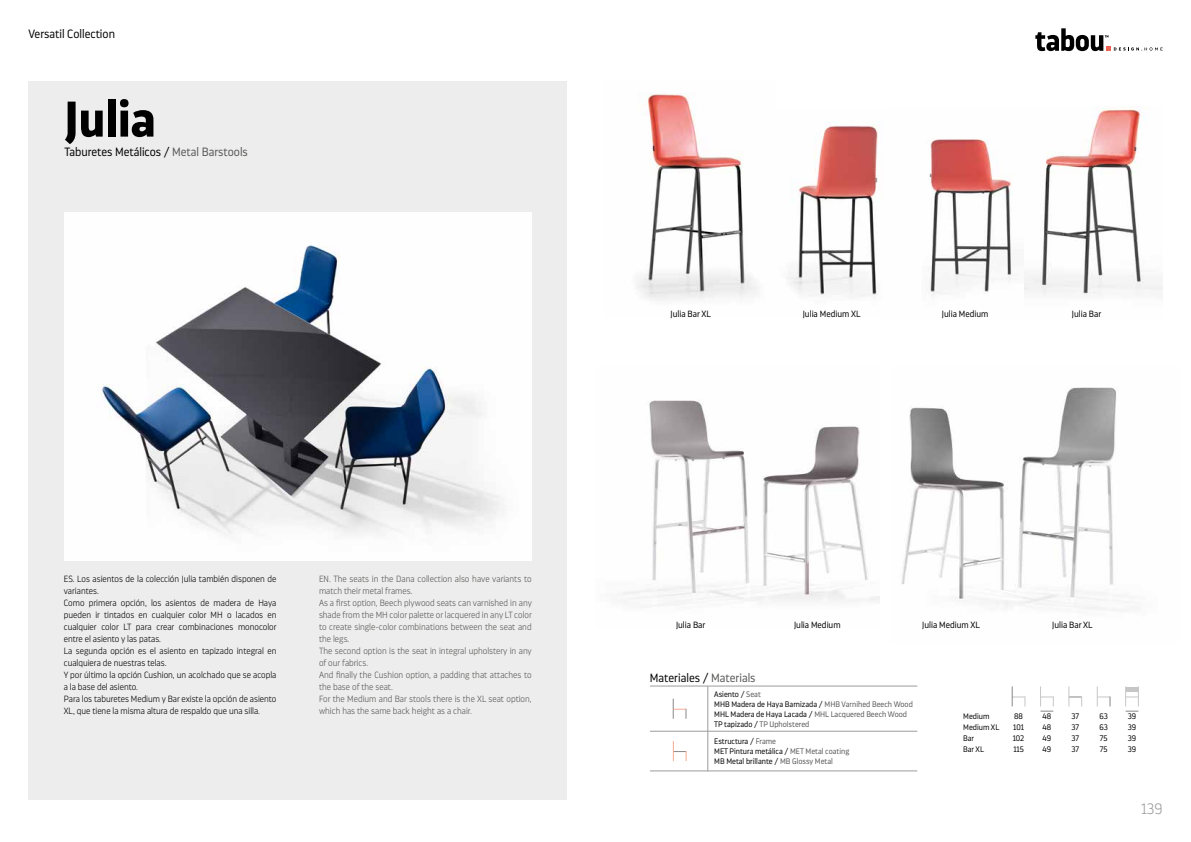
<style>
.page{position:relative;width:1191px;height:842px;background:#fff}
.page>*{position:absolute;margin:0;border:0;box-sizing:border-box;transform-origin:0 0}
.t1{font:700 50px "Darwin Pro";color:#000}
.t2{font:200 15px "Darwin Pro";color:#9d9d9c}
.t3{font:300 12px "Darwin Pro";color:#000}
.t4{font:200 9px/12px "Darwin Pro";color:#000}
.t5{font:200 9px/12px "Darwin Pro";color:#575756}
.t6{font:300 9px "Darwin Pro";color:#000}
.t7{font:300 8px/11px "Darwin Pro";color:#000}
.s1{color:#575756}
</style>
<div class="page">
<div style="left:28px;top:81px;width:539px;height:718px;background:#ededed"></div>
<img style="left:787px;top:123px;width:91px;height:175px">
<img style="left:636px;top:93px;width:123px;height:208px">
<img style="left:623px;top:400px;width:256px;height:206px">
<img style="left:926px;top:106px;width:236px;height:189px">
<img style="left:901px;top:387px;width:229px;height:224px">
<img style="left:64px;top:213px;width:467px;height:348px">
<svg style="left:673px;top:741px;width:13px;height:20px"></svg>
<svg style="left:673px;top:699px;width:13px;height:20px"></svg>
<hr style="left:650px;top:686px;width:267px;height:1px;background:#9d9d9c">
<hr style="left:650px;top:731px;width:267px;height:1px;background:#9d9d9c">
<hr style="left:650px;top:770px;width:267px;height:1px;background:#9d9d9c">
<hr style="left:707px;top:686px;width:1px;height:85px;background:#9d9d9c">
<svg style="left:1011px;top:686px;width:14px;height:20px"></svg>
<svg style="left:1068px;top:686px;width:14px;height:20px"></svg>
<svg style="left:1096px;top:686px;width:14px;height:20px"></svg>
<svg style="left:1040px;top:686px;width:13px;height:26px"></svg>
<svg style="left:1125px;top:686px;width:13px;height:26px"></svg>
<hr style="left:1125px;top:687px;width:13px;height:4px;background:#c6c6c6">
<svg style="left:1035px;top:28px;width:127px;height:23px"></svg>
<h3 class="t3" style="left:28px;top:26px;width:88px">Versatil Collection</h3>
<h1 class="t1" style="left:64px;top:84px;width:93px">Julia</h1>
<h3 class="t3" style="left:64px;top:144px;width:185px">Taburetes Metálicos / <span class="s1">Metal Barstools</span></h3>
<p class="t4" style="left:64px;top:573px;width:214px">ES. Los asientos de la colección Julia también disponen de variantes.<br>Como primera opción, los asientos de madera de Haya pueden ir tintados en cualquier color MH o lacados en cualquier color LT para crear combinaciones monocolor entre el asiento y las patas.<br>La segunda opción es el asiento en tapizado integral en cualquiera de nuestras telas.<br>Y por último la opción Cushion, un acolchado que se acopla a la base del asiento.<br>Para los taburetes Medium y Bar existe la opción de asiento XL, que tiene la misma altura de respaldo que una silla.</p>
<p class="t5" style="left:319px;top:573px;width:214px">EN. The seats in the Dana collection also have variants to match their metal frames.<br>As a first option, Beech plywood seats can varnished in any shade from the MH color palette or lacquered in any LT color to create single-color combinations between the seat and the legs.<br>The second option is the seat in integral upholstery in any of our fabrics.<br>And finally the Cushion option, a padding that attaches to the base of the seat.<br>For the Medium and Bar stools there is the XL seat option, which has the same back height as a chair.</p>
<p class="t6" style="left:670px;top:308px;width:42px">Julia Bar XL</p>
<p class="t6" style="left:802px;top:308px;width:59px">Julia Medium XL</p>
<p class="t6" style="left:942px;top:308px;width:48px">Julia Medium</p>
<p class="t6" style="left:1071px;top:308px;width:31px">Julia Bar</p>
<p class="t6" style="left:676px;top:619px;width:31px">Julia Bar</p>
<p class="t6" style="left:794px;top:619px;width:48px">Julia Medium</p>
<p class="t6" style="left:922px;top:619px;width:59px">Julia Medium XL</p>
<p class="t6" style="left:1052px;top:619px;width:42px">Julia Bar XL</p>
<h3 class="t3" style="left:650px;top:670px;width:107px">Materiales / <span class="s1">Materials</span></h3>
<p class="t7" style="left:714px;top:689px;width:200px;line-height:10px">Asiento / <span class="s1">Seat<br></span>MHB Madera de Haya Barnizada / <span class="s1">MHB Varnihed Beech Wood </span>MHL Madera de Haya Lacada / <span class="s1">MHL Lacquered Beech Wood </span>TP tapizado / <span class="s1">TP Upholstered</span></p>
<p class="t7" style="left:714px;top:736px;width:137px;line-height:10px">Estructura / <span class="s1">Frame<br></span>MET Pintura metálica / <span class="s1">MET Metal coating<br></span>MB Metal brillante / <span class="s1">MB Glossy Metal</span></p>
<p class="t7" style="left:963px;top:711px;width:38px">Medium<br>Medium XL<br>Bar<br>Bar XL</p>
<p class="t7" style="left:1012px;top:711px;width:13px">88<br>101<br>102<br>115</p>
<p class="t7" style="left:1042px;top:711px;width:10px;text-align:justify">48<br>48<br>49<br>49</p>
<p class="t7" style="left:1071px;top:711px;width:9px;text-align:justify">37<br>37<br>37<br>37</p>
<p class="t7" style="left:1099px;top:711px;width:10px;text-align:justify">63<br>63<br>75<br>75</p>
<p class="t7" style="left:1127px;top:711px;width:10px;text-align:justify">39<br>39<br>39<br>39</p>
<h2 class="t2" style="left:1141px;top:799px;width:23px">139</h2>
</div>
